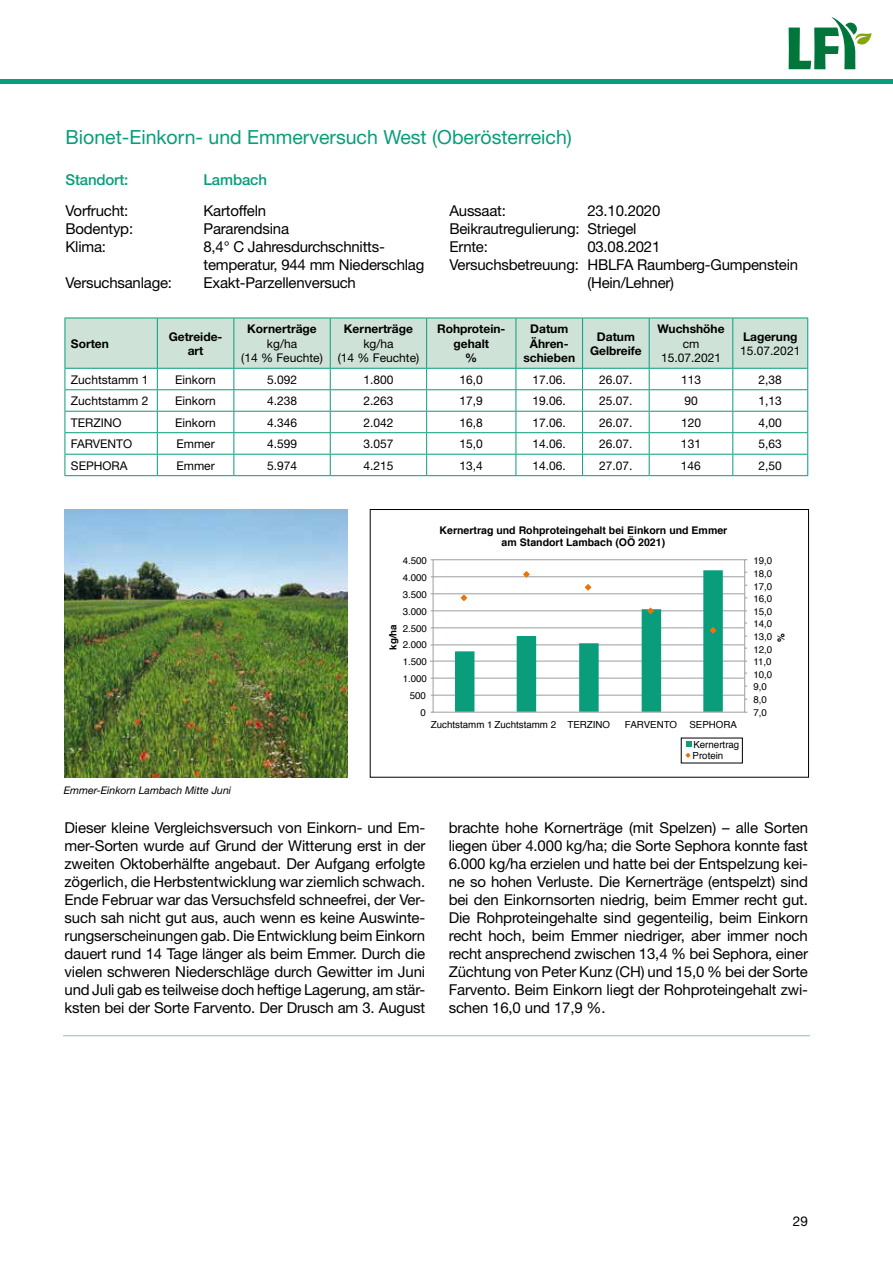
<style>
.page{position:relative;width:893px;height:1263px;background:#fff}
.page>*{position:absolute;margin:0;border:0;box-sizing:border-box;transform-origin:0 0}
.t1{font:19.5px "Helvetica Neue";color:#099d7b}
.t2{font:15px/18px "Helvetica Neue";letter-spacing:-.015em;color:#000}
.t3{font:500 15px "Helvetica Neue";letter-spacing:-.01em;color:#099d7b}
.t4{font:13.5px "Helvetica Neue";color:#000}
.t5{font:12px/14.4px "Helvetica Neue";color:#000;text-align:center}
.t6{font:700 12px/14.4px "Helvetica Neue";color:#000;text-align:center}
.t7{font:700 10.5px/12.1px "Helvetica";color:#000;text-align:center}
.t8{font:italic 10.5px "Helvetica Neue";color:#000}
.t9{font:9.75px/11.7px "Helvetica";color:#000}
.t10{font:700 9.75px "Helvetica";color:#000}
</style>
<div class="page">
<div style="left:0;top:79px;width:893px;height:5px;background:#099d7b"></div>
<svg style="left:789px;top:17px;width:82px;height:52px"></svg>
<hr style="left:63px;top:1035px;width:747px;height:1px;background:#099d7b">
<hr style="left:65px;top:475px;width:92px;height:1px;background:#099d7b">
<hr style="left:157px;top:475px;width:77px;height:1px;background:#099d7b">
<hr style="left:234px;top:475px;width:96px;height:1px;background:#099d7b">
<hr style="left:330px;top:475px;width:97px;height:1px;background:#099d7b">
<hr style="left:427px;top:475px;width:89px;height:1px;background:#099d7b">
<hr style="left:516px;top:475px;width:67px;height:1px;background:#099d7b">
<hr style="left:583px;top:475px;width:66px;height:1px;background:#099d7b">
<hr style="left:649px;top:475px;width:84px;height:1px;background:#099d7b">
<hr style="left:733px;top:475px;width:75px;height:1px;background:#099d7b">
<svg style="left:65px;top:318px;width:743px;height:157px"></svg>
<img style="left:65px;top:509px;width:282px;height:268px">
<hr style="left:431px;top:695px;width:313px;height:1px;background:#9c9e9f">
<hr style="left:431px;top:678px;width:313px;height:1px;background:#9c9e9f">
<hr style="left:430px;top:661px;width:314px;height:1px;background:#9c9e9f">
<hr style="left:431px;top:645px;width:313px;height:1px;background:#9c9e9f">
<hr style="left:431px;top:628px;width:313px;height:1px;background:#9c9e9f">
<hr style="left:431px;top:611px;width:313px;height:1px;background:#9c9e9f">
<hr style="left:431px;top:593px;width:313px;height:1px;background:#9c9e9f">
<hr style="left:431px;top:576px;width:313px;height:1px;background:#9c9e9f">
<div style="left:433px;top:560px;width:312px;height:152px;border:1px solid #9c9e9f"></div>
<svg style="left:455px;top:570px;width:268px;height:142px"></svg>
<svg style="left:686px;top:741px;width:5px;height:5px"></svg>
<svg style="left:686px;top:753px;width:4px;height:5px"></svg>
<div style="left:370px;top:509px;width:439px;height:268px;border:1px solid #000"></div>
<h1 class="t1" style="left:65px;top:125px;width:508px">Bionet-Einkorn- und Emmerversuch West (Oberösterreich)</h1>
<p class="t3" style="left:65px;top:171px;width:64px">Standort:</p>
<p class="t3" style="left:203px;top:171px;width:65px">Lambach</p>
<p class="t2" style="left:65px;top:201px;width:64px">Vorfrucht:</p>
<p class="t2" style="left:203px;top:201px;width:64px">Kartoffeln</p>
<p class="t2" style="left:65px;top:219px;width:69px">Bodentyp:</p>
<p class="t2" style="left:203px;top:219px;width:87px">Pararendsina</p>
<p class="t2" style="left:65px;top:237px;width:42px">Klima:</p>
<p class="t2" style="left:203px;top:237px;width:222px">8,4° C Jahresdurchschnitts&shy;temperatur, 944 mm Niederschlag</p>
<p class="t2" style="left:65px;top:273px;width:108px">Versuchsanlage:</p>
<p class="t2" style="left:203px;top:273px;width:154px">Exakt-Parzellenversuch</p>
<p class="t2" style="left:449px;top:201px;width:58px">Aussaat:</p>
<p class="t2" style="left:449px;top:201px;width:213px;text-indent:138px">23.10.2020<br>Beikrautregulierung: Striegel<br>Ernte:</p>
<p class="t2" style="left:587px;top:237px;width:75px">03.08.2021</p>
<p class="t2" style="left:449px;top:255px;width:350px">Versuchsbetreuung: HBLFA Raumberg-Gumpenstein</p>
<p class="t2" style="left:587px;top:273px;width:88px">(Hein/Lehner)</p>
<p class="t6" style="left:71px;top:336px;width:40px">Sorten</p>
<p class="t6" style="left:169px;top:329px;width:55px">Getreide&shy;art</p>
<p class="t6" style="left:247px;top:322px;width:71px">Kornerträge</p>
<p class="t5" style="left:241px;top:336px;width:83px">kg/ha<br>(14 % Feuchte)</p>
<p class="t6" style="left:344px;top:322px;width:71px">Kernerträge</p>
<p class="t5" style="left:338px;top:336px;width:83px">kg/ha<br>(14 % Feuchte)</p>
<p class="t6" style="left:437px;top:322px;width:70px">Rohprotein&shy;gehalt<br>%</p>
<p class="t6" style="left:523px;top:322px;width:53px">Datum<br>Ähren&shy;schieben</p>
<p class="t6" style="left:590px;top:329px;width:53px">Datum<br>Gelbreife</p>
<p class="t6" style="left:657px;top:322px;width:69px">Wuchshöhe</p>
<p class="t5" style="left:661px;top:336px;width:62px">cm<br>15.07.2021</p>
<p class="t6" style="left:743px;top:329px;width:56px">Lagerung</p>
<p class="t5" style="left:740px;top:343px;width:62px">15.07.2021</p>
<p class="t5" style="left:71px;top:372px;width:79px">Zuchtstamm 1</p>
<p class="t5" style="left:175px;top:372px;width:42px">Einkorn</p>
<p class="t5" style="left:267px;top:372px;width:32px">5.092</p>
<p class="t5" style="left:363px;top:372px;width:32px">1.800</p>
<p class="t5" style="left:460px;top:372px;width:25px">16,0</p>
<p class="t5" style="left:533px;top:372px;width:35px">17.06.</p>
<p class="t5" style="left:599px;top:372px;width:35px">26.07.</p>
<p class="t5" style="left:681px;top:372px;width:22px">113</p>
<p class="t5" style="left:759px;top:372px;width:25px">2,38</p>
<p class="t5" style="left:71px;top:394px;width:79px">Zuchtstamm 2</p>
<p class="t5" style="left:175px;top:394px;width:42px">Einkorn</p>
<p class="t5" style="left:267px;top:394px;width:32px">4.238</p>
<p class="t5" style="left:363px;top:394px;width:32px">2.263</p>
<p class="t5" style="left:460px;top:394px;width:25px">17,9</p>
<p class="t5" style="left:533px;top:394px;width:35px">19.06.</p>
<p class="t5" style="left:599px;top:394px;width:35px">25.07.</p>
<p class="t5" style="left:684px;top:394px;width:15px">90</p>
<p class="t5" style="left:759px;top:394px;width:25px">1,13</p>
<p class="t5" style="left:71px;top:415px;width:52px">TERZINO</p>
<p class="t5" style="left:175px;top:415px;width:42px">Einkorn</p>
<p class="t5" style="left:267px;top:415px;width:32px">4.346</p>
<p class="t5" style="left:363px;top:415px;width:32px">2.042</p>
<p class="t5" style="left:460px;top:415px;width:25px">16,8</p>
<p class="t5" style="left:533px;top:415px;width:35px">17.06.</p>
<p class="t5" style="left:599px;top:415px;width:35px">26.07.</p>
<p class="t5" style="left:681px;top:415px;width:22px">120</p>
<p class="t5" style="left:759px;top:415px;width:25px">4,00</p>
<p class="t5" style="left:71px;top:436px;width:63px">FARVENTO</p>
<p class="t5" style="left:176px;top:436px;width:40px">Emmer</p>
<p class="t5" style="left:267px;top:436px;width:32px">4.599</p>
<p class="t5" style="left:363px;top:436px;width:32px">3.057</p>
<p class="t5" style="left:460px;top:436px;width:25px">15,0</p>
<p class="t5" style="left:533px;top:436px;width:35px">14.06.</p>
<p class="t5" style="left:599px;top:436px;width:35px">26.07.</p>
<p class="t5" style="left:681px;top:436px;width:22px">131</p>
<p class="t5" style="left:759px;top:436px;width:25px">5,63</p>
<p class="t5" style="left:71px;top:458px;width:58px">SEPHORA</p>
<p class="t5" style="left:176px;top:458px;width:40px">Emmer</p>
<p class="t5" style="left:267px;top:458px;width:32px">5.974</p>
<p class="t5" style="left:363px;top:458px;width:32px">4.215</p>
<p class="t5" style="left:460px;top:458px;width:25px">13,4</p>
<p class="t5" style="left:533px;top:458px;width:35px">14.06.</p>
<p class="t5" style="left:599px;top:458px;width:35px">27.07.</p>
<p class="t5" style="left:681px;top:458px;width:22px">146</p>
<p class="t5" style="left:759px;top:458px;width:25px">2,50</p>
<p class="t7" style="left:440px;top:524px;width:289px">Kernertrag und Rohproteingehalt bei Einkorn und Emmer am Standort Lambach (OÖ 2021)</p>
<p class="t9" style="left:403px;top:555px;width:26px">4.500</p>
<p class="t9" style="left:753px;top:555px;width:20px">19,0</p>
<p class="t9" style="left:403px;top:572px;width:26px">4.000</p>
<p class="t9" style="left:403px;top:589px;width:26px">3.500</p>
<p class="t9" style="left:753px;top:568px;width:20px">18,0</p>
<p class="t9" style="left:753px;top:580px;width:20px">17,0</p>
<p class="t9" style="left:753px;top:593px;width:20px">16,0</p>
<p class="t9" style="left:403px;top:606px;width:26px">3.000</p>
<p class="t9" style="left:753px;top:606px;width:20px">15,0</p>
<p class="t9" style="left:753px;top:618px;width:20px">14,0</p>
<p class="t10" style="left:385px;top:650px;width:27px;rotate:-90deg">kg/ha</p>
<p class="t10" style="left:773px;top:642px;width:10px;rotate:-90deg">%</p>
<p class="t9" style="left:403px;top:623px;width:26px">2.500</p>
<p class="t9" style="left:753px;top:631px;width:20px">13,0</p>
<p class="t9" style="left:403px;top:639px;width:26px">2.000</p>
<p class="t9" style="left:753px;top:644px;width:20px">12,0</p>
<p class="t8" style="left:64px;top:784px;width:169px">Emmer-Einkorn Lambach Mitte Juni</p>
<p class="t9" style="left:403px;top:656px;width:26px">1.500</p>
<p class="t9" style="left:403px;top:673px;width:26px">1.000</p>
<p class="t9" style="left:410px;top:690px;width:18px">500</p>
<p class="t9" style="left:421px;top:707px;width:7px">0</p>
<p class="t9" style="left:431px;top:719px;width:181px">Zuchtstamm 1 Zuchtstamm 2 TERZINO</p>
<p class="t9" style="left:625px;top:719px;width:54px">FARVENTO</p>
<p class="t9" style="left:689px;top:719px;width:49px">SEPHORA</p>
<p class="t9" style="left:692px;top:739px;width:48px">Kernertrag<br>Protein</p>
<p class="t9" style="left:753px;top:656px;width:20px">11,0</p>
<p class="t9" style="left:753px;top:669px;width:20px">10,0</p>
<p class="t9" style="left:753px;top:681px;width:15px">9,0</p>
<p class="t9" style="left:753px;top:694px;width:15px">8,0</p>
<p class="t9" style="left:753px;top:707px;width:15px">7,0</p>
<p class="t2" style="left:65px;top:819px;width:362px;text-align:justify">Dieser kleine Vergleichsversuch von Einkorn- und Em&shy;mer-Sorten wurde auf Grund der Witterung erst in der zweiten Oktoberhälfte angebaut. Der Aufgang erfolgte zögerlich, die Herbstentwicklung war ziemlich schwach.<br>Ende Februar war das Versuchsfeld schneefrei, der Ver&shy;such sah nicht gut aus, auch wenn es keine Auswinte&shy;rungserscheinungen gab. Die Entwicklung beim Einkorn dauert rund 14 Tage länger als beim Emmer. Durch die vielen schweren Niederschläge durch Gewitter im Juni und Juli gab es teilweise doch heftige Lagerung, am stär&shy;ksten bei der Sorte Farvento. Der Drusch am 3. August</p>
<p class="t2" style="left:449px;top:819px;width:361px;text-align:justify">brachte hohe Kornerträge (mit Spelzen) – alle Sorten liegen über 4.000 kg/ha; die Sorte Sephora konnte fast 6.000 kg/ha erzielen und hatte bei der Entspelzung kei&shy;ne so hohen Verluste. Die Kernerträge (entspelzt) sind bei den Einkornsorten niedrig, beim Emmer recht gut.<br>Die Rohproteingehalte sind gegenteilig, beim Einkorn recht hoch, beim Emmer niedriger, aber immer noch recht ansprechend zwischen 13,4 % bei Sephora, einer Züchtung von Peter Kunz (CH) und 15,0 % bei der Sorte Farvento. Beim Einkorn liegt der Rohproteingehalt zwi&shy;schen 16,0 und 17,9 %.</p>
<p class="t4" style="left:793px;top:1213px;width:17px">29</p>
</div>
